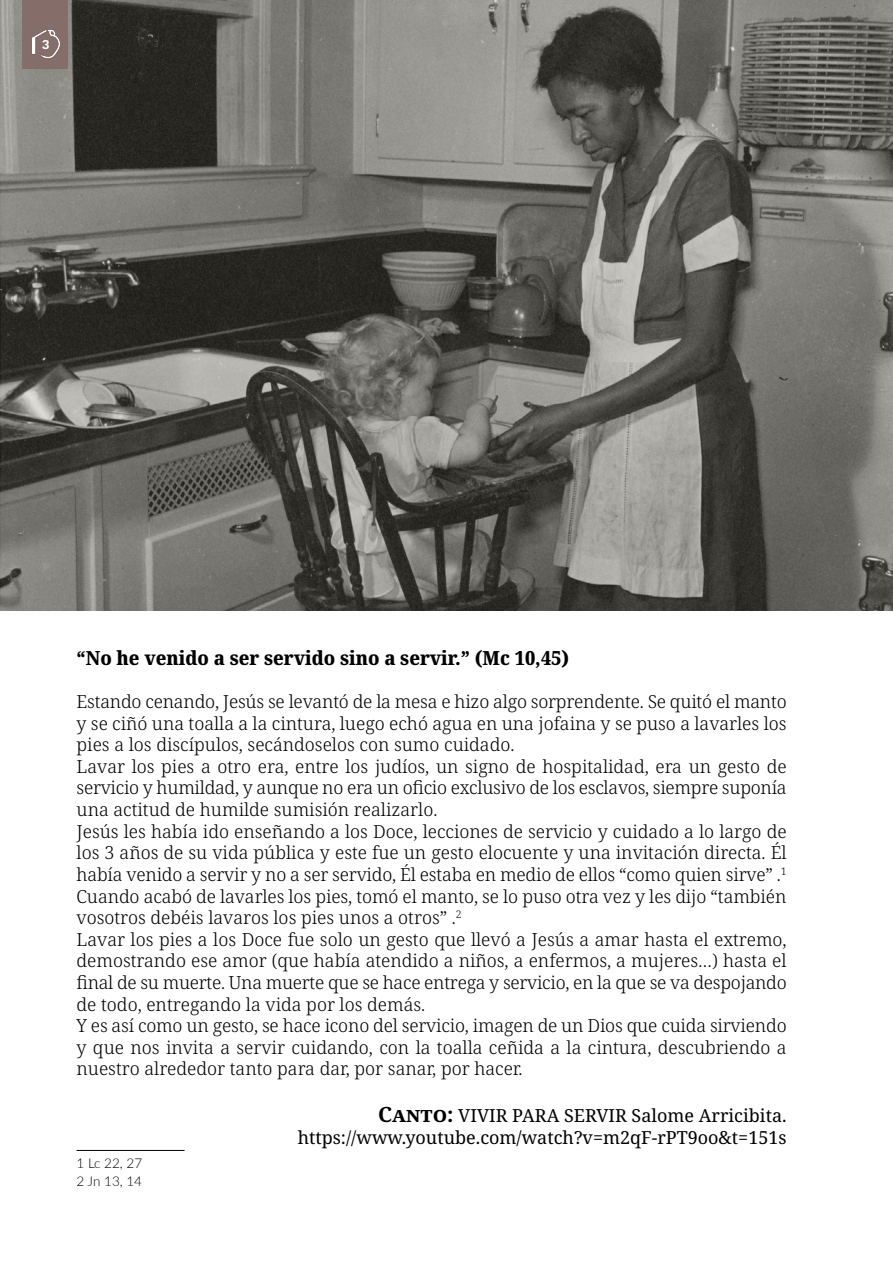
<style>
.page{position:relative;width:893px;height:1263px;background:#fff}
.page>*{position:absolute;margin:0;border:0;box-sizing:border-box;transform-origin:0 0}
.t1{font:800 semi-condensed 19.5px "Noto Serif";color:#000}
.t2{font:300 18px/21.6px "Noto Serif";color:#000}
.t3{font:18px/21.6px "Noto Serif";color:#000;text-align:right}
.t4{font:300 13.5px/18px "Lato";color:#000}
.t5{font:600 13.5px "Work Sans";color:#fff}
.s1{font-weight:700;font-size:21px}
</style>
<div class="page">
<hr style="left:77px;top:1150px;width:108px;height:1px;background:#000">
<img style="left:1px;top:0;width:892px;height:610px">
<img style="left:0;top:0;width:1px;height:1263px">
<div style="left:23px;top:0;width:45px;height:69px;background:#856d6a"></div>
<img style="left:32px;top:30px;width:28px;height:28px">
<p class="t5" style="left:42px;top:37px;width:9px">3</p>
<p class="t1" style="left:77px;top:644px;width:494px">“No he venido a ser servido sino a servir.” (Mc 10,45)</p>
<p class="t2" style="left:77px;top:691px;width:712px">Estando cenando, Jesús se levantó de la mesa e hizo algo sorprendente. Se quitó el manto y se ciñó una toalla a la cintura, luego echó agua en una jofaina y se puso a lavarles los pies a los discípulos, secándoselos con sumo cuidado.<br>Lavar los pies a otro era, entre los judíos, un signo de hospitalidad, era un gesto de servicio y humildad, y aunque no era un oficio exclusivo de los esclavos, siempre suponía una actitud de humilde sumisión realizarlo.<br>Jesús les había ido enseñando a los Doce, lecciones de servicio y cuidado a lo largo de los 3 años de su vida pública y este fue un gesto elocuente y una invitación directa. Él había venido a servir y no a ser servido, Él estaba en medio de ellos “como quien sirve” .<sup>1<br></sup>Cuando acabó de lavarles los pies, tomó el manto, se lo puso otra vez y les dijo “también vosotros debéis lavaros los pies unos a otros” .<sup>2<br></sup>Lavar los pies a los Doce fue solo un gesto que llevó a Jesús a amar hasta el extremo, demostrando ese amor (que había atendido a niños, a enfermos, a mujeres…) hasta el final de su muerte. Una muerte que se hace entrega y servicio, en la que se va despojando de todo, entregando la vida por los demás.<br>Y es así como un gesto, se hace icono del servicio, imagen de un Dios que cuida sirviendo y que nos invita a servir cuidando, con la toalla ceñida a la cintura, descubriendo a nuestro alrededor tanto para dar, por sanar, por hacer.</p>
<p class="t3" style="left:298px;top:1105px;width:490px"><span class="s1">Canto:</span> VIVIR PARA SERVIR Salome Arricibita. https://www.youtube.com/watch?v=m2qF-rPT9oo&amp;t=151s</p>
<p class="t4" style="left:77px;top:1154px;width:67px">1 Lc 22, 27<br>2 Jn 13, 14</p>
</div>
